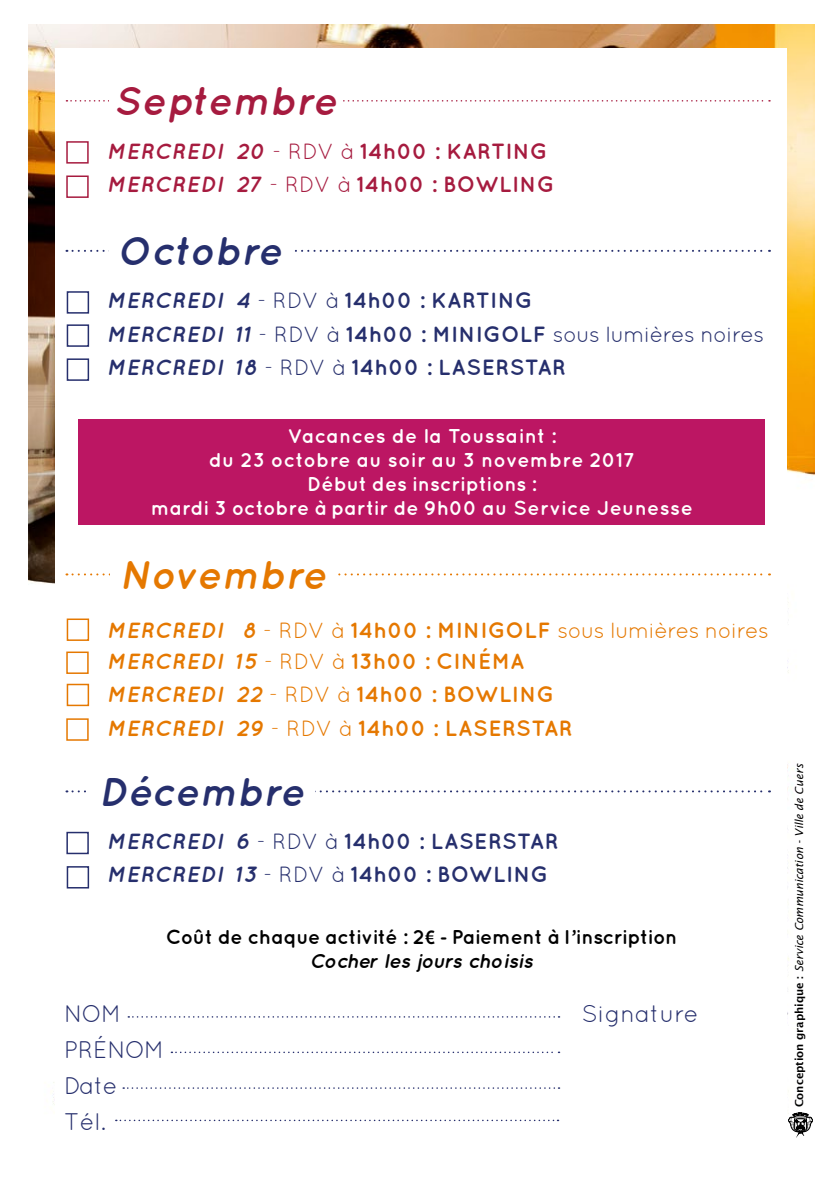
<style>
.page{position:relative;width:838px;height:1182px;background:#fff}
.page>*{position:absolute;margin:0;border:0;box-sizing:border-box;transform-origin:0 0}
.t1{font:italic 700 40px "Quicksand";letter-spacing:-.005em;color:#262f6d}
.t2{font:italic 700 40px "Quicksand";letter-spacing:-.005em;color:#a61b3f}
.t3{font:italic 700 40px "Quicksand";letter-spacing:-.005em;color:#e57800}
.t4{font:24px/36px "Quicksand";letter-spacing:-.02em;color:#262f6d}
.t5{font:24px "Quicksand";color:#262f6d}
.t6{font:700 22px/33.4px "Quicksand";letter-spacing:.02em;color:#262f6d}
.t7{font:22px/30.6px "Quicksand";letter-spacing:-.02em;color:#e57800}
.t8{font:700 22px/33.4px "Quicksand";letter-spacing:.02em;color:#e57800}
.t9{font:700 22px/33.4px "Quicksand";letter-spacing:.02em;color:#a61b3f}
.t10{font:700 20px/24px "Quicksand";letter-spacing:.01em;color:#fff;text-align:center}
.t11{font:700 20px/24px "Quicksand";letter-spacing:-.02em;color:#000;text-align:center}
.t12{font:italic 11px "Lucida Sans";color:#000}
.s1{font-style:italic}
.s2{font-weight:400}
.s3{font-weight:700;font-style:italic}
.s4{font-weight:700}
.s5{font-family:"Oceania";font-size:18px}
.s6{font-size:18px}
.s7{font-weight:600;font-style:normal}
</style>
<div class="page">
<img style="left:29px;top:25px;width:785px;height:1113px">
<div style="left:56px;top:48px;width:731px;height:1108px;background:#fff"></div>
<div style="left:66px;top:831px;width:23px;height:23px;background:#fff;border:2px solid #262f6d"></div>
<div style="left:67px;top:866px;width:22px;height:22px;background:#fff;border:2px solid #262f6d"></div>
<svg style="left:66px;top:790px;width:703px;height:2px"></svg>
<div style="left:88px;top:766px;width:227px;height:48px;background:#fff"></div>
<svg style="left:128px;top:1016px;width:431px;height:1px"></svg>
<svg style="left:171px;top:1051px;width:388px;height:2px"></svg>
<svg style="left:123px;top:1087px;width:436px;height:1px"></svg>
<svg style="left:116px;top:1119px;width:442px;height:2px"></svg>
<svg style="left:788px;top:1112px;width:24px;height:22px"></svg>
<div style="left:67px;top:291px;width:22px;height:22px;background:#fff;border:2px solid #262f6d"></div>
<div style="left:67px;top:324px;width:22px;height:23px;background:#fff;border:2px solid #262f6d"></div>
<div style="left:67px;top:358px;width:22px;height:23px;background:#fff;border:2px solid #262f6d"></div>
<svg style="left:66px;top:250px;width:703px;height:2px"></svg>
<div style="left:110px;top:226px;width:181px;height:48px;background:#fff"></div>
<div style="left:66px;top:651px;width:23px;height:23px;background:#fff;border:2px solid #e57800"></div>
<div style="left:67px;top:683px;width:22px;height:23px;background:#fff;border:2px solid #e57800"></div>
<div style="left:67px;top:618px;width:22px;height:23px;background:#fff;border:2px solid #e57800"></div>
<div style="left:66px;top:718px;width:23px;height:22px;background:#fff;border:2px solid #e57800"></div>
<svg style="left:66px;top:573px;width:703px;height:2px"></svg>
<div style="left:110px;top:549px;width:226px;height:48px;background:#fff"></div>
<svg style="left:66px;top:100px;width:703px;height:2px"></svg>
<div style="left:110px;top:76px;width:232px;height:48px;background:#fff"></div>
<div style="left:66px;top:141px;width:23px;height:23px;background:#fff;border:2px solid #a61b3f"></div>
<div style="left:66px;top:175px;width:23px;height:23px;background:#fff;border:2px solid #a61b3f"></div>
<div style="left:79px;top:419px;width:686px;height:105px;background:#bc1663"></div>
<h1 class="t2" style="left:114px;top:77px;width:224px">Septembre</h1>
<p class="t9" style="left:107px;top:134px;width:449px"><span class="s1">MERCREDI 20</span> <span class="s2">- RDV à</span> 14h00 : KARTING<br><span class="s1">MERCREDI 27</span> <span class="s2">- RDV à</span> 14h00 : BOWLING</p>
<h1 class="t1" style="left:118px;top:227px;width:166px">Octobre</h1>
<p class="t6" style="left:107px;top:283px;width:659px"><span class="s1">MERCREDI 4</span> <span class="s2">- RDV à</span> 14h00 : KARTING<br><span class="s1">MERCREDI 11</span> <span class="s2">- RDV à</span> 14h00 : MINIGOLF <span class="s2">sous lumières noires<br></span><span class="s1">MERCREDI 18</span> <span class="s2">- RDV à</span> 14h00 : LASERSTAR</p>
<p class="t10" style="left:151px;top:423px;width:543px">Vacances de la Toussaint :<br>du 23 octobre au soir au 3 novembre 2017<br>Début des inscriptions :<br>mardi 3 octobre à partir de 9h00 au Service Jeunesse</p>
<h1 class="t3" style="left:119px;top:550px;width:209px">Novembre</h1>
<p class="t7" style="left:107px;top:615px;width:663px"><span class="s3">MERCREDI 8</span> - RDV à <span class="s4">14h00 : MINIGOLF</span> sous lumières noires<br><span class="s3">MERCREDI 15</span> - RDV à <span class="s4">13h00 : CINÉMA</span></p>
<p class="t8" style="left:107px;top:677px;width:467px"><span class="s1">MERCREDI 22</span> <span class="s2">- RDV à</span> 14h00 : BOWLING<br><span class="s1">MERCREDI 29</span> <span class="s2">- RDV à</span> 14h00 : LASERSTAR</p>
<h1 class="t1" style="left:99px;top:767px;width:207px">Décembre</h1>
<p class="t6" style="left:107px;top:823px;width:453px"><span class="s1">MERCREDI 6</span> <span class="s2">- RDV à</span> 14h00 : LASERSTAR<br><span class="s1">MERCREDI 13</span> <span class="s2">- RDV à</span> 14h00 : BOWLING</p>
<p class="t11" style="left:166px;top:923px;width:513px">Coût de chaque activité : 2<span class="s5">€</span> <span class="s6">-</span> Paiement à l’inscription<br><span class="s1">Cocher les jours choisis</span></p>
<p class="t4" style="left:64px;top:994px;width:102px">NOM<br>PRÉNOM<br>Date<br>Tél.</p>
<p class="t5" style="left:582px;top:999px;width:118px">Signature</p>
<p class="t12" style="left:792px;top:1107px;width:345px;rotate:-90deg"><span class="s7">Conception graphique :</span> Service Communication - Ville de Cuers</p>
</div>
